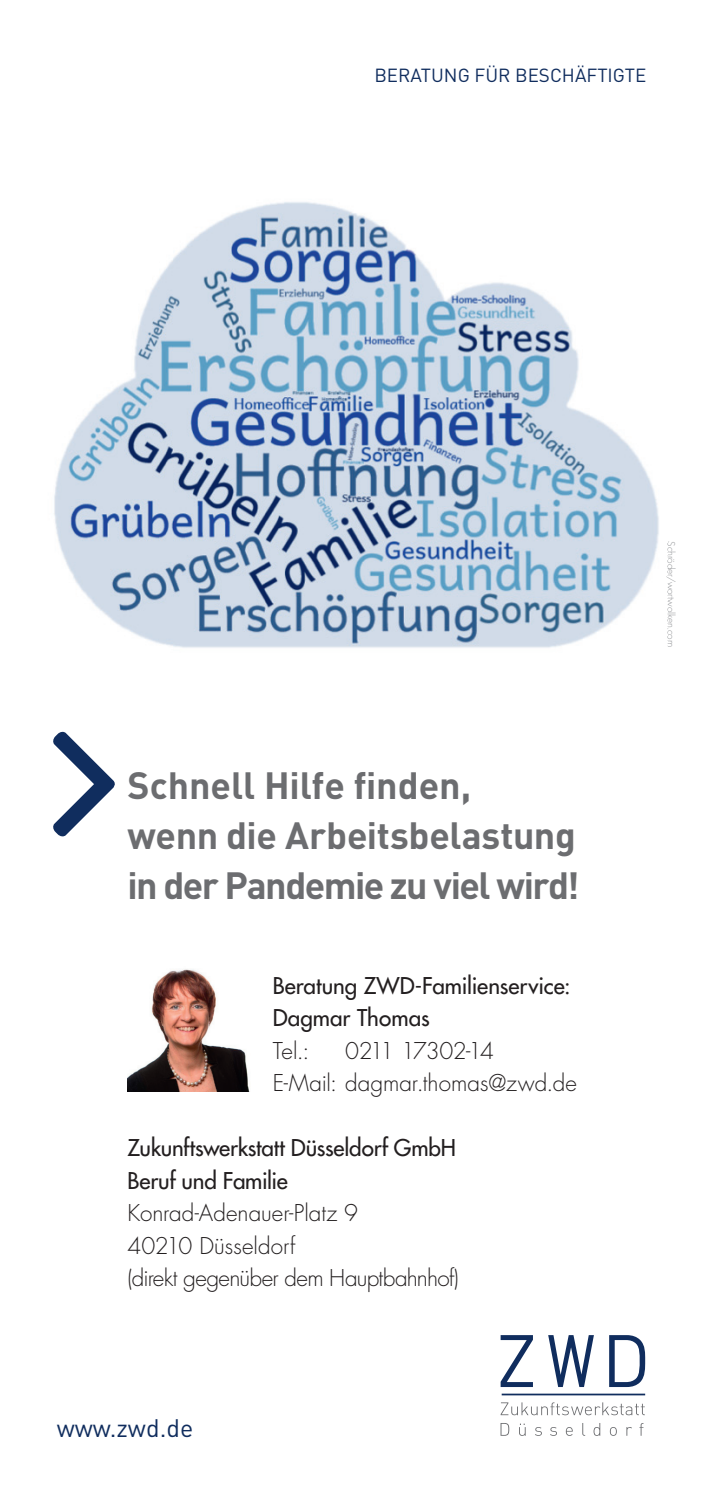
<style>
.page{position:relative;width:709px;height:1503px;background:#fff}
.page>*{position:absolute;margin:0;border:0;box-sizing:border-box;transform-origin:0 0}
.t1{font:700 37.5px/50px "DIN";letter-spacing:-.015em;color:#6c6d70}
.t2{font:25px "DIN";color:#102d5e}
.t3{font:300 22.5px/32.5px "Futura";letter-spacing:-.01em;color:#231f20;text-align:center}
.t4{font:22.5px/32.5px "Futura";letter-spacing:-.005em;color:#231f20}
.t5{font:18.75px "DIN";color:#102d5e}
.t6{font:300 10px "Futura";letter-spacing:-.015em;color:#939598}
</style>
<div class="page">
<svg style="left:53px;top:731px;width:62px;height:106px"></svg>
<img style="left:54px;top:202px;width:605px;height:446px">
<svg style="left:500px;top:1402px;width:145px;height:13px"></svg>
<svg style="left:500px;top:1423px;width:9px;height:12px"></svg>
<svg style="left:519px;top:1423px;width:6px;height:12px"></svg>
<svg style="left:535px;top:1427px;width:7px;height:8px"></svg>
<svg style="left:550px;top:1427px;width:7px;height:8px"></svg>
<svg style="left:566px;top:1427px;width:7px;height:8px"></svg>
<svg style="left:582px;top:1423px;width:2px;height:12px"></svg>
<svg style="left:593px;top:1423px;width:7px;height:12px"></svg>
<svg style="left:610px;top:1427px;width:7px;height:8px"></svg>
<svg style="left:626px;top:1427px;width:6px;height:8px"></svg>
<svg style="left:639px;top:1423px;width:4px;height:12px"></svg>
<svg style="left:609px;top:1335px;width:36px;height:51px"></svg>
<svg style="left:500px;top:1335px;width:33px;height:51px"></svg>
<hr style="left:501px;top:1393px;width:144px;height:2px;background:#102d5e">
<svg style="left:548px;top:1335px;width:46px;height:51px"></svg>
<img style="left:128px;top:969px;width:121px;height:122px">
<p class="t5" style="left:374px;top:64px;width:273px">BERATUNG FÜR BESCHÄFTIGTE</p>
<h1 class="t1" style="left:128px;top:758px;width:453px">Schnell Hilfe finden,<br>wenn die Arbeitsbelastung in der Pandemie zu viel wird!</h1>
<p class="t4" style="left:273px;top:969px;width:299px">Beratung ZWD-Familienservice:<br>Dagmar Thomas</p>
<p class="t3" style="left:273px;top:1034px;width:38px">Tel.:</p>
<p class="t3" style="left:273px;top:1034px;width:306px">0211 17302-14<br>E-Mail: dagmar.thomas@zwd.de</p>
<p class="t4" style="left:128px;top:1131px;width:330px">Zukunftswerkstatt Düsseldorf GmbH<br>Beruf und Familie</p>
<p class="t3" style="left:128px;top:1197px;width:333px;text-align:left">Konrad-Adenauer-Platz 9<br>40210 Düsseldorf<br>(direkt gegenüber dem Hauptbahnhof)</p>
<p class="t2" style="left:57px;top:1412px;width:138px">www.zwd.de</p>
<p class="t6" style="left:677px;top:541px;width:107px;rotate:90deg">Schröder/wortwolken.com</p>
</div>
